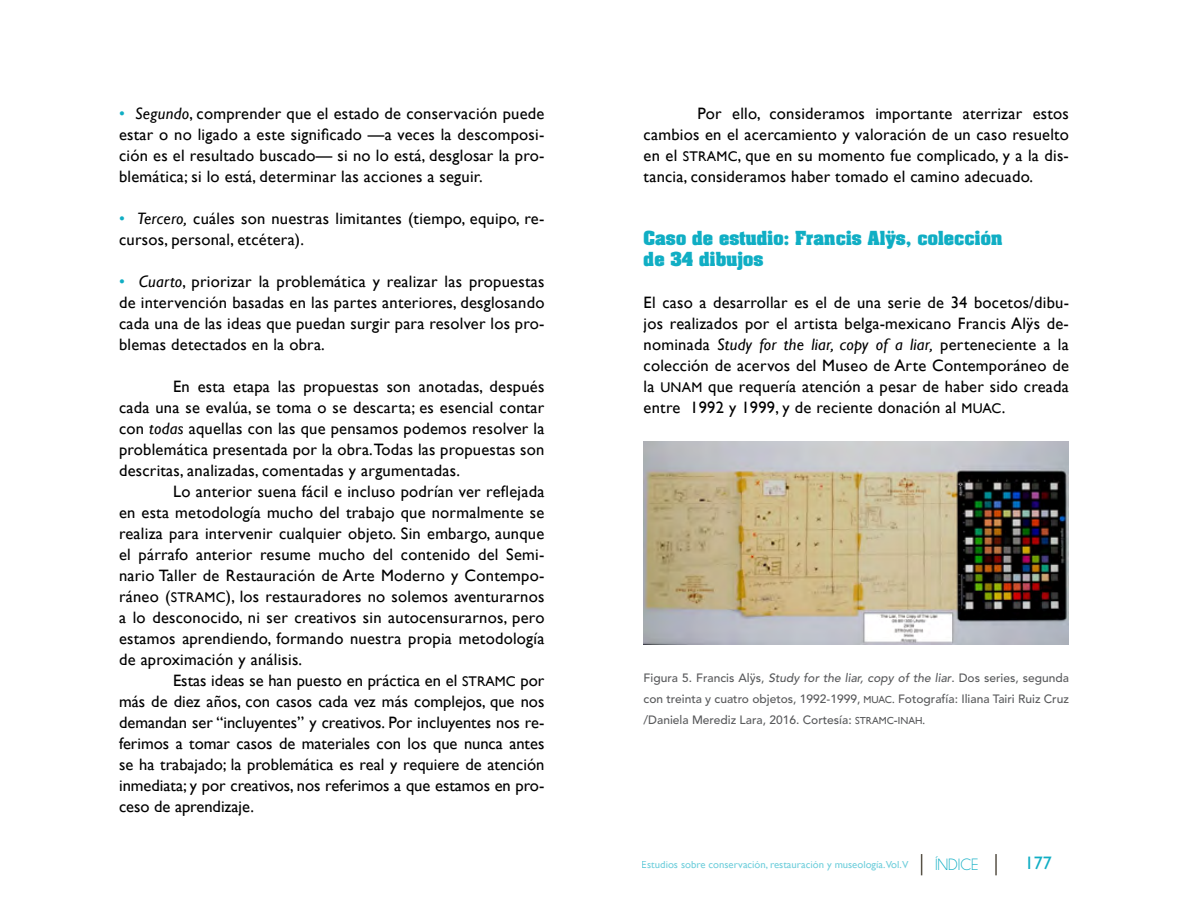
<style>
.page{position:relative;width:1188px;height:918px;background:#fff}
.page>*{position:absolute;margin:0;border:0;box-sizing:border-box;transform-origin:0 0}
.t1{font:18px "Gill Sans";color:#10aec4}
.t2{font:16.5px/21px "Gill Sans";letter-spacing:.015em;color:#000;text-align:justify}
.t3{font:700 16.5px/21px "Aachen";letter-spacing:.01em;color:#10aec4}
.t4{font:16.5px "Champagne&Limousines";color:#10aec4}
.t5{font:500 12px/21px "Avenir LT Std";color:#58595b;text-align:justify}
.t6{font:10.5px "Gill Sans";color:#10aec4}
.s1{color:#10aec4}
.s2{font-style:italic}
.s3{font-family:"Gill Sans MT SC850";font-size:14.1px}
.s4{font-family:"Gill Sans MT SC850";font-weight:400;font-size:10.2px}
.s5{font-family:"Gill Sans MT SC850";font-weight:400}
</style>
<div class="page">
<hr style="left:995px;top:854px;width:2px;height:21px;background:#575146">
<svg style="left:921px;top:854px;width:1px;height:21px"></svg>
<img style="left:644px;top:442px;width:425px;height:203px">
<p class="t2" style="left:119px;top:103px;width:427px"><span class="s1">•</span> <span class="s2">Segundo</span>, comprender que el estado de conservación puede estar o no ligado a este significado —a veces la descomposi&shy;ción es el resultado buscado— si no lo está, desglosar la pro&shy;blemática; si lo está, determinar las acciones a seguir.</p>
<p class="t2" style="left:119px;top:208px;width:427px"><span class="s1">•</span> <span class="s2">Tercero,</span> cuáles son nuestras limitantes (tiempo, equipo, re&shy;cursos, personal, etcétera).</p>
<p class="t2" style="left:119px;top:271px;width:427px"><span class="s1">•</span> <span class="s2">Cuarto</span>, priorizar la problemática y realizar las propuestas de intervención basadas en las partes anteriores, desglosando cada una de las ideas que puedan surgir para resolver los pro&shy;blemas detectados en la obra.</p>
<p class="t2" style="left:119px;top:376px;width:427px;text-indent:54px">En esta etapa las propuestas son anotadas, después cada una se evalúa, se toma o se descarta; es esencial contar con <span class="s2">todas</span> aquellas con las que pensamos podemos resolver la problemática presentada por la obra.Todas las propuestas son descritas, analizadas, comentadas y argumentadas.</p>
<p class="t2" style="left:119px;top:481px;width:427px;text-indent:54px">Lo anterior suena fácil e incluso podrían ver reflejada en esta metodología mucho del trabajo que normalmente se realiza para intervenir cualquier objeto. Sin embargo, aunque el párrafo anterior resume mucho del contenido del Semi&shy;nario Taller de Restauración de Arte Moderno y Contempo&shy;ráneo (<span class="s3">STRAMC</span>), los restauradores no solemos aventurarnos a lo desconocido, ni ser creativos sin autocensurarnos, pero estamos aprendiendo, formando nuestra propia metodología de aproximación y análisis.</p>
<p class="t2" style="left:119px;top:670px;width:427px;text-indent:54px">Estas ideas se han puesto en práctica en el <span class="s3">STRAMC</span> por más de diez años, con casos cada vez más complejos, que nos demandan ser “incluyentes” y creativos. Por incluyentes nos re&shy;ferimos a tomar casos de materiales con los que nunca antes se ha trabajado; la problemática es real y requiere de atención inmediata; y por creativos, nos referimos a que estamos en pro&shy;ceso de aprendizaje.</p>
<p class="t2" style="left:644px;top:103px;width:427px;text-indent:54px">Por ello, consideramos importante aterrizar estos cambios en el acercamiento y valoración de un caso resuelto en el <span class="s3">STRAMC</span>, que en su momento fue complicado, y a la dis&shy;tancia, consideramos haber tomado el camino adecuado.</p>
<p class="t3" style="left:644px;top:227px;width:360px">Caso de estudio: Francis Alÿs, colección de 34 dibujos</p>
<p class="t2" style="left:644px;top:292px;width:427px">El caso a desarrollar es el de una serie de 34 bocetos/dibu&shy;jos realizados por el artista belga-mexicano Francis Alÿs de&shy;nominada <span class="s2">Study for the liar, copy of a liar,</span> perteneciente a la colección de acervos del Museo de Arte Contemporáneo de la <span class="s3">UNAM</span> que requería atención a pesar de haber sido creada entre 1992 y 1999, y de reciente donación al <span class="s3">MUAC</span>.</p>
<p class="t5" style="left:644px;top:667px;width:427px">Figura 5. Francis Alÿs, <span class="s2">Study for the liar, copy of the liar</span>. Dos series, segunda con treinta y cuatro objetos, 1992-1999, <span class="s4">MUAC</span><span class="s5">.</span> Fotografía: Iliana Tairi Ruiz Cruz /Daniela Merediz Lara, 2016. Cortesía: <span class="s4">STRAMC</span><span class="s5">-</span><span class="s4">INAH</span><span class="s5">.</span></p>
<p class="t6" style="left:642px;top:859px;width:268px">Estudios sobre conservación, restauración y museología.Vol.V</p>
<p class="t4" style="left:935px;top:856px;width:45px">ÍNDICE</p>
<p class="t1" style="left:1025px;top:853px;width:28px">177</p>
</div>
